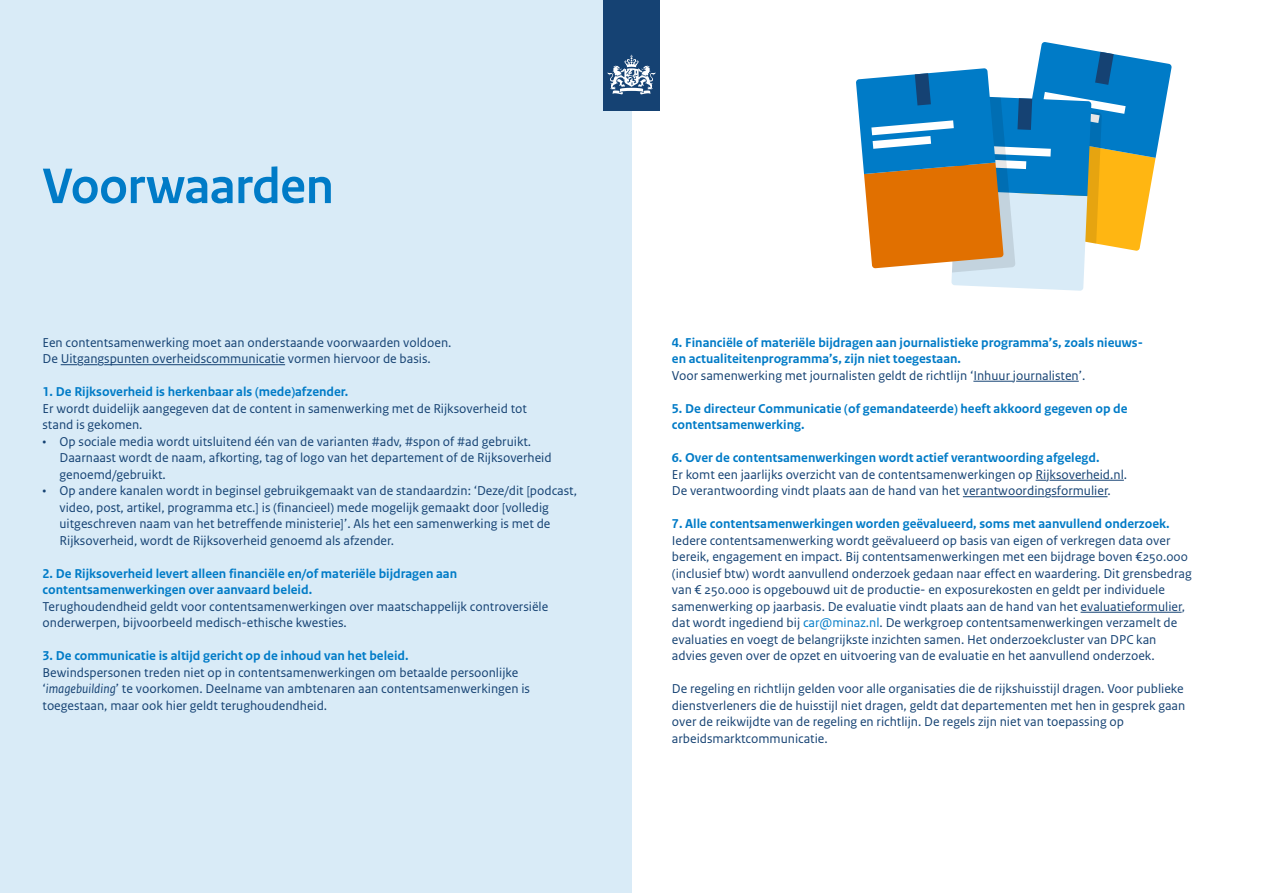
<style>
.page{position:relative;width:1263px;height:893px;background:#fff}
.page>*{position:absolute;margin:0;border:0;box-sizing:border-box;transform-origin:0 0}
.Head_1{font:700 52.5px "Rijksoverheid Sans Heading";letter-spacing:-.005em;color:#007bc7}
.Body_9pt{font:13.5px/16.5px "Rijksoverheid Sans Text";color:#154273}
.Head_2_9pt{font:700 13.5px/16.5px "Rijksoverheid Sans Text";color:#007bc7}
.s1{font-style:italic}
.s2{color:#007bc7}
</style>
<div class="page">
<div style="left:0;top:0;width:631px;height:893px;background:#d9ebf7"></div>
<svg style="left:856px;top:42px;width:316px;height:249px"></svg>
<div style="left:604px;top:0;width:55px;height:110px;background:#154273"></div>
<svg style="left:607px;top:55px;width:48px;height:40px"></svg>
<svg style="left:61px;top:364px;width:16px;height:1px"></svg>
<svg style="left:84px;top:364px;width:14px;height:1px"></svg>
<hr style="left:104px;top:364px;width:181px;height:1px;background:#154273">
<hr style="left:973px;top:381px;width:40px;height:1px;background:#154273">
<hr style="left:1016px;top:381px;width:63px;height:1px;background:#154273">
<hr style="left:1050px;top:480px;width:74px;height:1px;background:#154273">
<hr style="left:963px;top:496px;width:82px;height:1px;background:#154273">
<hr style="left:1051px;top:496px;width:56px;height:1px;background:#154273">
<hr style="left:1080px;top:612px;width:102px;height:1px;background:#154273">
<h1 class="Head_1" style="left:43px;top:156px;width:293px">Voorwaarden</h1>
<p class="Body_9pt" style="left:43px;top:334px;width:410px">Een contentsamenwerking moet aan onderstaande voorwaarden voldoen.<br>De Uitgangspunten overheidscommunicatie vormen hiervoor de basis.</p>
<h2 class="Head_2_9pt" style="left:43px;top:384px;width:307px">1. De Rijksoverheid is herkenbaar als (mede)afzender.</h2>
<p class="Body_9pt" style="left:43px;top:400px;width:486px">Er wordt duidelijk aangegeven dat de content in samenwerking met de Rijksoverheid tot stand is gekomen.</p>
<p class="Body_9pt" style="left:60px;top:433px;width:494px;text-indent:-17px">• Op sociale media wordt uitsluitend één van de varianten #adv, #spon of #ad gebruikt.<br>Daarnaast wordt de naam, afkorting, tag of logo van het departement of de Rijksoverheid genoemd/gebruikt.</p>
<p class="Body_9pt" style="left:60px;top:483px;width:519px;text-indent:-17px">• Op andere kanalen wordt in beginsel gebruikgemaakt van de standaardzin: ‘Deze/dit [podcast, video, post, artikel, programma etc.] is (financieel) mede mogelijk gemaakt door [volledig uitgeschreven naam van het betreffende ministerie]’. Als het een samenwerking is met de Rijksoverheid, wordt de Rijksoverheid genoemd als afzender.</p>
<h2 class="Head_2_9pt" style="left:43px;top:565px;width:416px">2. De Rijksoverheid levert alleen financiële en/of materiële bijdragen aan contentsamenwerkingen over aanvaard beleid.</h2>
<p class="Body_9pt" style="left:43px;top:598px;width:507px">Terughoudendheid geldt voor contentsamenwerkingen over maatschappelijk controversiële onderwerpen, bijvoorbeeld medisch-ethische kwesties.</p>
<h2 class="Head_2_9pt" style="left:43px;top:648px;width:368px">3. De communicatie is altijd gericht op de inhoud van het beleid.</h2>
<p class="Body_9pt" style="left:43px;top:664px;width:489px">Bewindspersonen treden niet op in contentsamenwerkingen om betaalde persoonlijke ‘<span class="s1">imagebuilding</span>’ te voorkomen. Deelname van ambtenaren aan contentsamenwerkingen is toegestaan, maar ook hier geldt terughoudendheid.</p>
<h2 class="Head_2_9pt" style="left:672px;top:334px;width:473px">4. Financiële of materiële bijdragen aan journalistieke programma’s, zoals nieuws&shy;en actualiteitenprogramma’s, zijn niet toegestaan.</h2>
<p class="Body_9pt" style="left:672px;top:367px;width:415px">Voor samenwerking met journalisten geldt de richtlijn ‘Inhuur journalisten’.</p>
<h2 class="Head_2_9pt" style="left:672px;top:400px;width:457px">5. De directeur Communicatie (of gemandateerde) heeft akkoord gegeven op de contentsamenwerking.</h2>
<h2 class="Head_2_9pt" style="left:672px;top:450px;width:429px">6. Over de contentsamenwerkingen wordt actief verantwoording afgelegd.</h2>
<p class="Body_9pt" style="left:672px;top:466px;width:457px">Er komt een jaarlijks overzicht van de contentsamenwerkingen op Rijksoverheid.nl.<br>De verantwoording vindt plaats aan de hand van het verantwoordingsformulier.</p>
<h2 class="Head_2_9pt" style="left:672px;top:516px;width:499px">7. Alle contentsamenwerkingen worden geëvalueerd, soms met aanvullend onderzoek.</h2>
<p class="Body_9pt" style="left:672px;top:532px;width:521px">Iedere contentsamenwerking wordt geëvalueerd op basis van eigen of verkregen data over bereik, engagement en impact. Bij contentsamenwerkingen met een bijdrage boven €250.000 (inclusief btw) wordt aanvullend onderzoek gedaan naar effect en waardering. Dit grensbedrag van € 250.000 is opgebouwd uit de productie- en exposurekosten en geldt per individuele samenwerking op jaarbasis. De evaluatie vindt plaats aan de hand van het evaluatieformulier, dat wordt ingediend bij <span class="s2">car@minaz.nl</span>. De werkgroep contentsamenwerkingen verzamelt de evaluaties en voegt de belangrijkste inzichten samen. Het onderzoekcluster van DPC kan advies geven over de opzet en uitvoering van de evaluatie en het aanvullend onderzoek.</p>
<p class="Body_9pt" style="left:672px;top:681px;width:515px">De regeling en richtlijn gelden voor alle organisaties die de rijkshuisstijl dragen. Voor publieke dienstverleners die de huisstijl niet dragen, geldt dat departementen met hen in gesprek gaan over de reikwijdte van de regeling en richtlijn. De regels zijn niet van toepassing op arbeidsmarktcommunicatie.</p>
</div>
